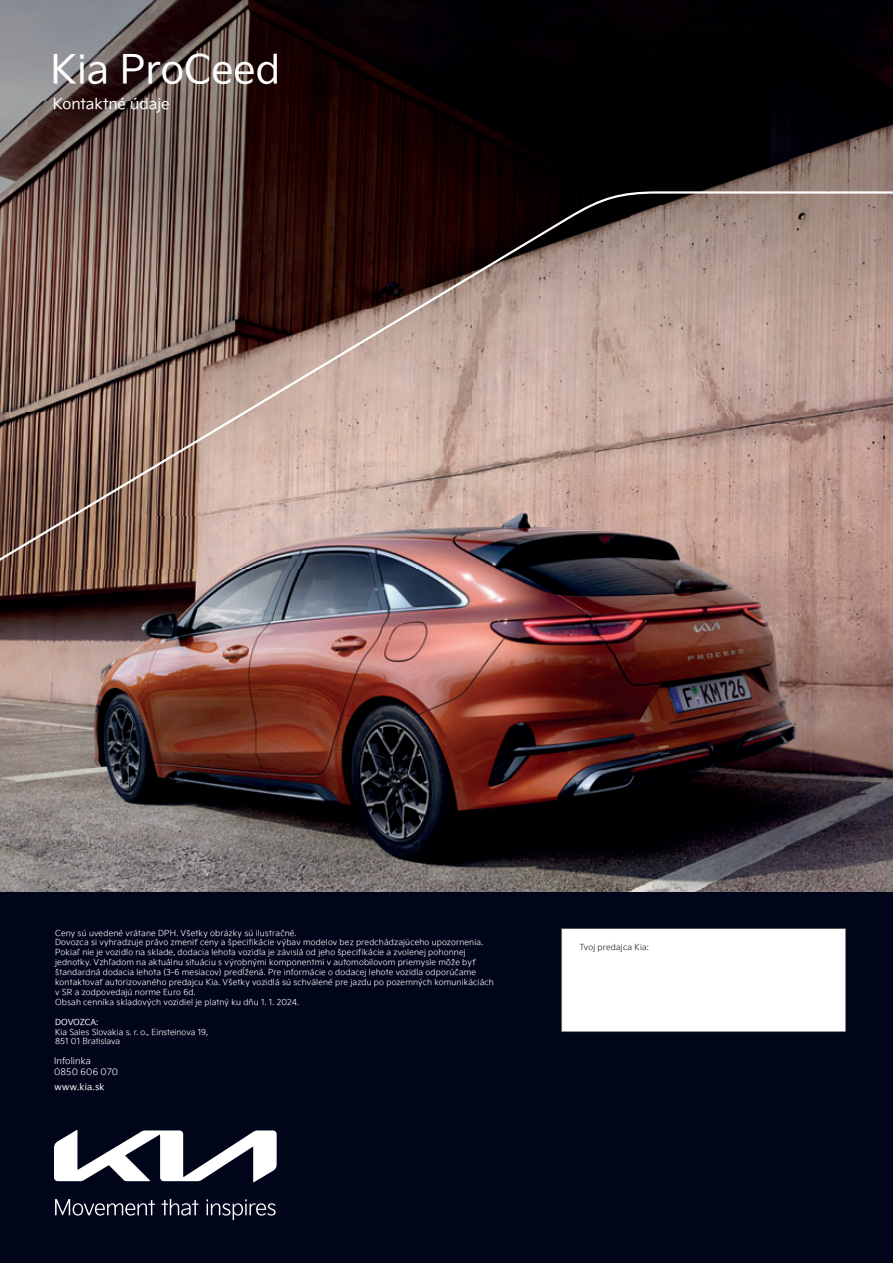
<style>
.page{position:relative;width:893px;height:1263px;background:#fff}
.page>*{position:absolute;margin:0;border:0;box-sizing:border-box;transform-origin:0 0}
.t1{font:39px "Kia Signature";color:#fff}
.t2{font:15px "Kia Signature";color:#fff}
.t3{font:300 9px/10.8px "Kia Signature";letter-spacing:.02em;color:#fff}
.t4{font:9px "Kia Signature";letter-spacing:.025em;color:#fff}
.t5{font:300 8.25px/9.9px "Kia Signature";letter-spacing:.02em;color:#fff}
.t6{font:300 8.25px/9.9px "Kia Signature";color:#fff}
.t7{font:300 8.25px "Kia Signature";letter-spacing:.015em;color:#231f20}
.t8{font:8.25px "Kia Signature";letter-spacing:-.02em;color:#fff}
</style>
<div class="page">
<img style="left:0;top:0;width:893px;height:892px">
<div style="left:0;top:892px;width:893px;height:371px;background:#000519"></div>
<div style="left:561px;top:928px;width:285px;height:104px;background:#fff"></div>
<svg style="left:54px;top:1130px;width:223px;height:52px"></svg>
<svg style="left:55px;top:1199px;width:100px;height:16px"></svg>
<svg style="left:161px;top:1199px;width:37px;height:16px"></svg>
<svg style="left:207px;top:1199px;width:69px;height:21px"></svg>
<svg style="left:0;top:191px;width:893px;height:377px;background:#997e75"></svg>
<h1 class="t1" style="left:51px;top:54px;width:231px">Kia ProCeed</h1>
<h2 class="t2" style="left:53px;top:98px;width:118px">Kontaktné údaje</h2>
<p class="t5" style="left:55px;top:928px;width:440px">Ceny sú uvedené vrátane DPH. Všetky obrázky sú ilustračné.<br>Dovozca si vyhradzuje právo zmeniť ceny a špecifikácie výbav modelov bez predchádzajúceho upozornenia.<br>Pokiaľ nie je vozidlo na sklade, dodacia lehota vozidla je závislá od jeho špecifikácie a zvolenej pohonnej jednotky. Vzhľadom na aktuálnu situáciu s výrobnými komponentmi v automobilovom priemysle môže byť štandardná dodacia lehota (3-6 mesiacov) predĺžená. Pre informácie o dodacej lehote vozidla odporúčame kontaktovať autorizovaného predajcu Kia. Všetky vozidlá sú schválené pre jazdu po pozemných komunikáciách v SR a zodpovedajú norme Euro 6d.<br>Obsah cenníka skladových vozidiel je platný ku dňu 1. 1. 2024.</p>
<p class="t8" style="left:55px;top:1018px;width:45px">DOVOZCA:</p>
<p class="t6" style="left:55px;top:1027px;width:155px">Kia Sales Slovakia s. r. o., Einsteinova 19,<br>851 01 Bratislava</p>
<p class="t3" style="left:54px;top:1056px;width:66px">Infolinka<br>0850 606 070</p>
<p class="t4" style="left:54px;top:1083px;width:52px">www.kia.sk</p>
<p class="t7" style="left:579px;top:943px;width:71px">Tvoj predajca Kia:</p>
</div>
